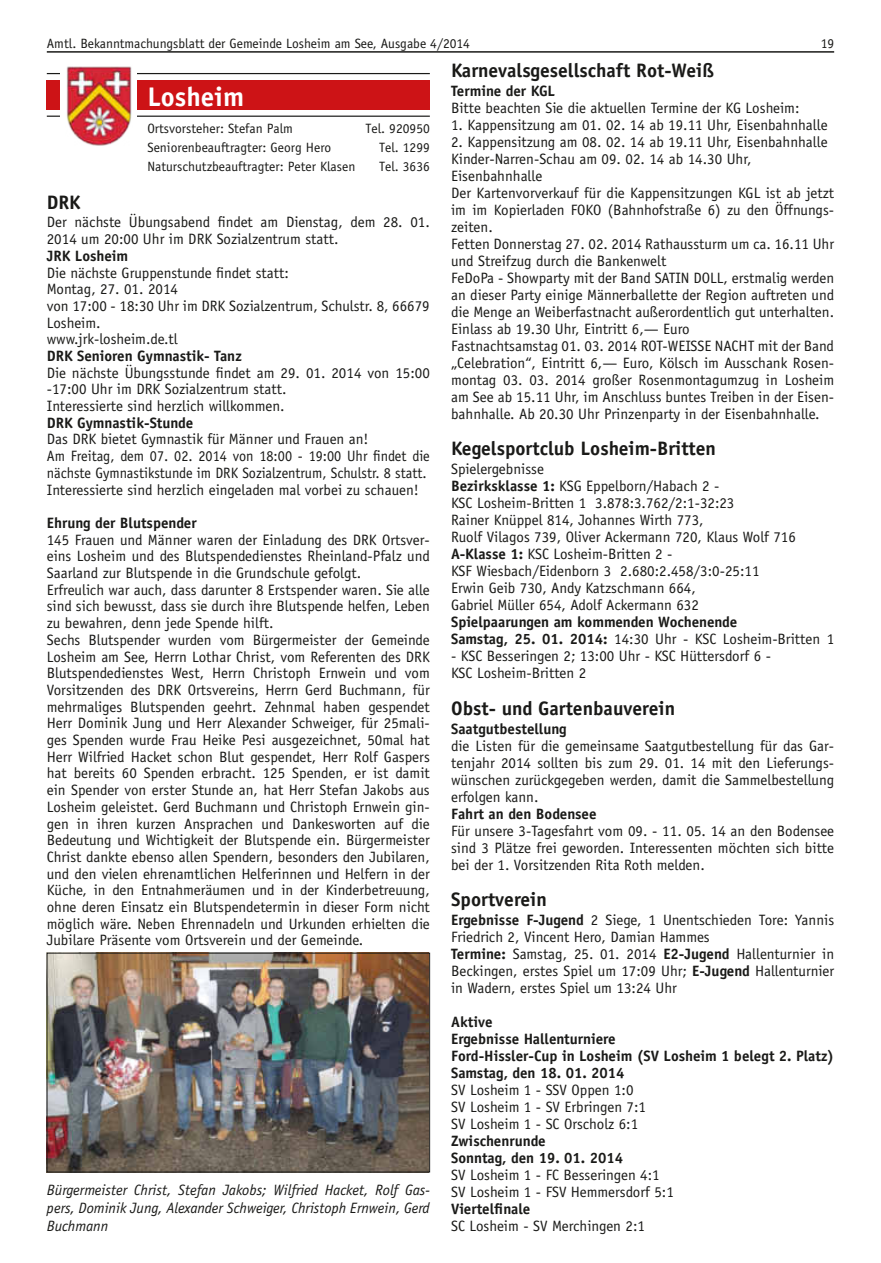
<style>
.page{position:relative;width:881px;height:1263px;background:#fff}
.page>*{position:absolute;margin:0;border:0;box-sizing:border-box;transform-origin:0 0}
.t1{font:700 27px "Officina Sans LT";color:#fff}
.t2{font:700 19.5px "Officina Sans LT";color:#1a1a18}
.t3{font:15px/17px "Officina Sans LT";color:#1a1a18}
.t4{font:700 15px/17px "Officina Sans LT";color:#1a1a18}
.t5{font:italic 15px/18.1px "Officina Sans LT";color:#1a1a18;text-align:justify}
.t6{font:13.5px "Officina Sans LT";color:#1a1a18}
.s1{font-weight:700}
.s2{font-weight:400}
</style>
<div class="page">
<hr style="left:47px;top:51px;width:786px;height:2px;background:#1a1a18">
<div style="left:47px;top:80px;width:382px;height:30px;background:#cd1316"></div>
<hr style="left:47px;top:116px;width:382px;height:1px;background:#1a1a18">
<hr style="left:47px;top:73px;width:382px;height:1px;background:#1a1a18">
<div style="left:60px;top:64px;width:76px;height:83px;background:#fff"></div>
<img style="left:66px;top:66px;width:66px;height:80px">
<img style="left:49px;top:955px;width:378px;height:215px">
<div style="left:47px;top:953px;width:382px;height:219px;border:1px solid #1a1a18"></div>
<p class="t6" style="left:47px;top:35px;width:424px">Amtl. Bekanntmachungsblatt der Gemeinde Losheim am See, Ausgabe 4/2014</p>
<p class="t6" style="left:820px;top:35px;width:15px">19</p>
<h1 class="t1" style="left:147px;top:80px;width:98px">Losheim</h1>
<p class="t6" style="left:147px;top:120px;width:147px">Ortsvorsteher: Stefan Palm</p>
<p class="t6" style="left:365px;top:120px;width:66px">Tel. 920950</p>
<p class="t6" style="left:147px;top:139px;width:185px">Seniorenbeauftragter: Georg Hero</p>
<p class="t6" style="left:379px;top:139px;width:52px">Tel. 1299</p>
<p class="t6" style="left:147px;top:159px;width:209px">Naturschutzbeauftragter: Peter Klasen</p>
<p class="t6" style="left:379px;top:159px;width:52px">Tel. 3636</p>
<h2 class="t2" style="left:47px;top:190px;width:35px">DRK</h2>
<p class="t3" style="left:47px;top:214px;width:384px">Der nächste Übungsabend findet am Dienstag, dem 28. 01.<br>2014 um 20:00 Uhr im DRK Sozialzentrum statt.</p>
<p class="t4" style="left:47px;top:247px;width:83px">JRK Losheim</p>
<p class="t3" style="left:47px;top:264px;width:384px">Die nächste Gruppenstunde findet statt:<br>Montag, 27. 01. 2014<br>von 17:00 - 18:30 Uhr im DRK Sozialzentrum, Schulstr. 8, 66679<br>Losheim.<br>www.jrk-losheim.de.tl</p>
<p class="t4" style="left:47px;top:347px;width:196px">DRK Senioren Gymnastik- Tanz</p>
<p class="t3" style="left:47px;top:364px;width:384px">Die nächste Übungsstunde findet am 29. 01. 2014 von 15:00 -17:00 Uhr im DRK Sozialzentrum statt.<br>Interessierte sind herzlich willkommen.</p>
<p class="t4" style="left:47px;top:414px;width:148px">DRK Gymnastik-Stunde</p>
<p class="t3" style="left:47px;top:431px;width:384px">Das DRK bietet Gymnastik für Männer und Frauen an!<br>Am Freitag, dem 07. 02. 2014 von 18:00 - 19:00 Uhr findet die nächste Gymnastikstunde im DRK Sozialzentrum, Schulstr. 8 statt.<br>Interessierte sind herzlich eingeladen mal vorbei zu schauen!</p>
<p class="t4" style="left:47px;top:514px;width:151px">Ehrung der Blutspender</p>
<p class="t3" style="left:47px;top:531px;width:384px">145 Frauen und Männer waren der Einladung des DRK Ortsver&shy;eins Losheim und des Blutspendedienstes Rheinland-Pfalz und Saarland zur Blutspende in die Grundschule gefolgt.<br>Erfreulich war auch, dass darunter 8 Erstspender waren. Sie alle sind sich bewusst, dass sie durch ihre Blutspende helfen, Leben zu bewahren, denn jede Spende hilft.<br>Sechs Blutspender wurden vom Bürgermeister der Gemeinde Losheim am See, Herrn Lothar Christ, vom Referenten des DRK Blutspendedienstes West, Herrn Christoph Ernwein und vom Vorsitzenden des DRK Ortsvereins, Herrn Gerd Buchmann, für mehrmaliges Blutspenden geehrt. Zehnmal haben gespendet Herr Dominik Jung und Herr Alexander Schweiger, für 25mali&shy;ges Spenden wurde Frau Heike Pesi ausgezeichnet, 50mal hat Herr Wilfried Hacket schon Blut gespendet, Herr Rolf Gaspers hat bereits 60 Spenden erbracht. 125 Spenden, er ist damit ein Spender von erster Stunde an, hat Herr Stefan Jakobs aus Losheim geleistet. Gerd Buchmann und Christoph Ernwein gin&shy;gen in ihren kurzen Ansprachen und Dankesworten auf die Bedeutung und Wichtigkeit der Blutspende ein. Bürgermeister Christ dankte ebenso allen Spendern, besonders den Jubilaren, und den vielen ehrenamtlichen Helferinnen und Helfern in der Küche, in den Entnahmeräumen und in der Kinderbetreuung, ohne deren Einsatz ein Blutspendetermin in dieser Form nicht möglich wäre. Neben Ehrennadeln und Urkunden erhielten die Jubilare Präsente vom Ortsverein und der Gemeinde.</p>
<p class="t5" style="left:47px;top:1180px;width:384px">Bürgermeister Christ, Stefan Jakobs; Wilfried Hacket, Rolf Gas&shy;pers, Dominik Jung, Alexander Schweiger, Christoph Ernwein, Gerd Buchmann</p>
<h2 class="t2" style="left:451px;top:58px;width:264px">Karnevalsgesellschaft Rot-Weiß</h2>
<p class="t4" style="left:451px;top:82px;width:105px">Termine der KGL</p>
<p class="t3" style="left:451px;top:100px;width:350px">Bitte beachten Sie die aktuellen Termine der KG Losheim:</p>
<p class="t3" style="left:451px;top:117px;width:378px">1. Kappensitzung am 01. 02. 14 ab 19.11 Uhr, Eisenbahnhalle</p>
<p class="t3" style="left:451px;top:134px;width:384px">2. Kappensitzung am 08. 02. 14 ab 19.11 Uhr, Eisenbahnhalle Kinder-Narren-Schau am 09. 02. 14 ab 14.30 Uhr, Eisenbahnhalle<br>Der Kartenvorverkauf für die Kappensitzungen KGL ist ab jetzt im im Kopierladen FOKO (Bahnhofstraße 6) zu den Öffnungs&shy;zeiten.<br>Fetten Donnerstag 27. 02. 2014 Rathaussturm um ca. 16.11 Uhr und Streifzug durch die Bankenwelt<br>FeDoPa - Showparty mit der Band SATIN DOLL, erstmalig werden an dieser Party einige Männerballette der Region auftreten und die Menge an Weiberfastnacht außerordentlich gut unterhalten.<br>Einlass ab 19.30 Uhr, Eintritt 6,— Euro<br>Fastnachtsamstag 01. 03. 2014 ROT-WEISSE NACHT mit der Band „Celebration“, Eintritt 6,— Euro, Kölsch im Ausschank Rosen&shy;montag 03. 03. 2014 großer Rosenmontagumzug in Losheim am See ab 15.11 Uhr, im Anschluss buntes Treiben in der Eisen&shy;bahnhalle. Ab 20.30 Uhr Prinzenparty in der Eisenbahnhalle.</p>
<h2 class="t2" style="left:451px;top:436px;width:266px">Kegelsportclub Losheim-Britten</h2>
<p class="t3" style="left:451px;top:461px;width:346px">Spielergebnisse<br><span class="s1">Bezirksklasse 1:</span> KSG Eppelborn/Habach 2 -<br>KSC Losheim-Britten 1 3.878:3.762/2:1-32:23<br>Rainer Knüppel 814, Johannes Wirth 773,<br>Ruolf Vilagos 739, Oliver Ackermann 720, Klaus Wolf 716<br><span class="s1">A-Klasse 1:</span> KSC Losheim-Britten 2 -<br>KSF Wiesbach/Eidenborn 3 2.680:2.458/3:0-25:11<br>Erwin Geib 730, Andy Katzschmann 664,<br>Gabriel Müller 654, Adolf Ackermann 632</p>
<p class="t4" style="left:451px;top:613px;width:384px">Spielpaarungen am kommenden Wochenende<br>Samstag, 25. 01. 2014: <span class="s2">14:30 Uhr - KSC Losheim-Britten 1</span></p>
<p class="t3" style="left:451px;top:648px;width:321px">- KSC Besseringen 2; 13:00 Uhr - KSC Hüttersdorf 6 -<br>KSC Losheim-Britten 2</p>
<h2 class="t2" style="left:451px;top:696px;width:225px">Obst- und Gartenbauverein</h2>
<p class="t4" style="left:451px;top:720px;width:117px">Saatgutbestellung</p>
<p class="t3" style="left:451px;top:737px;width:384px;text-align:justify">die Listen für die gemeinsame Saatgutbestellung für das Gar&shy;tenjahr 2014 sollten bis zum 29. 01. 14 mit den Lieferungs&shy;wünschen zurückgegeben werden, damit die Sammelbestellung erfolgen kann.</p>
<p class="t4" style="left:451px;top:805px;width:147px">Fahrt an den Bodensee</p>
<p class="t3" style="left:451px;top:822px;width:384px;text-align:justify">Für unsere 3-Tagesfahrt vom 09. - 11. 05. 14 an den Bodensee sind 3 Plätze frei geworden. Interessenten möchten sich bitte bei der 1. Vorsitzenden Rita Roth melden.</p>
<h2 class="t2" style="left:451px;top:887px;width:97px">Sportverein</h2>
<p class="t3" style="left:451px;top:912px;width:384px"><span class="s1">Ergebnisse F-Jugend</span> 2 Siege, 1 Unentschieden Tore: Yannis Friedrich 2, Vincent Hero, Damian Hammes<br><span class="s1">Termine:</span> Samstag, 25. 01. 2014 <span class="s1">E2-Jugend</span> Hallenturnier in Beckingen, erstes Spiel um 17:09 Uhr; <span class="s1">E-Jugend</span> Hallenturnier in Wadern, erstes Spiel um 13:24 Uhr</p>
<p class="t4" style="left:451px;top:1013px;width:384px">Aktive<br>Ergebnisse Hallenturniere<br>Ford-Hissler-Cup in Losheim (SV Losheim 1 belegt 2. Platz)<br>Samstag, den 18. 01. 2014</p>
<p class="t3" style="left:451px;top:1082px;width:196px">SV Losheim 1 - SSV Oppen 1:0<br>SV Losheim 1 - SV Erbringen 7:1<br>SV Losheim 1 - SC Orscholz 6:1</p>
<p class="t4" style="left:451px;top:1132px;width:173px">Zwischenrunde<br>Sonntag, den 19. 01. 2014</p>
<p class="t3" style="left:451px;top:1167px;width:224px">SV Losheim 1 - FC Besseringen 4:1<br>SV Losheim 1 - FSV Hemmersdorf 5:1</p>
<p class="t4" style="left:451px;top:1200px;width:81px">Viertelfinale</p>
<p class="t3" style="left:451px;top:1217px;width:195px">SC Losheim - SV Merchingen 2:1</p>
</div>
